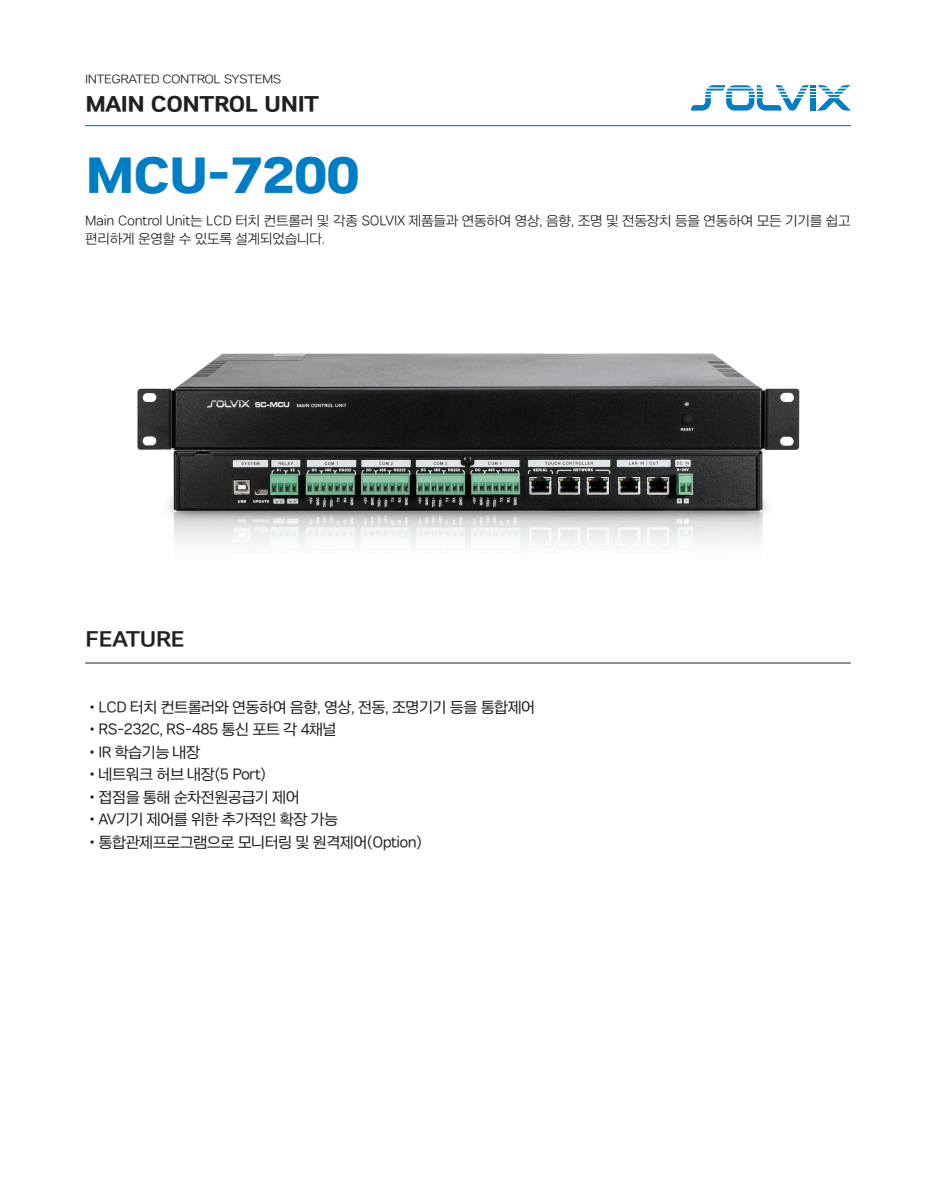
<style>
.page{position:relative;width:936px;height:1191px;background:#fff}
.page>*{position:absolute;margin:0;border:0;box-sizing:border-box;transform-origin:0 0}
.t1{font:45px "SD Gt Neo Ext i Hv";letter-spacing:-.05em;color:#007ec5}
.t2{font:21px "SD Gt Neo Ext h Eb";letter-spacing:-.05em;color:#231f20}
.t3{font:21px "SD Gt Neo Ext g Bd";letter-spacing:-.05em;color:#231f20}
.t4{font:15px "SD Gt Neo Ext e Md";letter-spacing:-.05em;color:#231f20;scale:.9 1}
.t5{font:13.5px/18px "SD Gt Neo Ext d Rg";letter-spacing:-.025em;color:#231f20;scale:.9 1}
.t6{font:12px "SD Gt Neo Ext d Rg";letter-spacing:-.05em;color:#231f20}
</style>
<div class="page">
<hr style="left:85px;top:125px;width:765px;height:1px;background:#007ec5">
<hr style="left:85px;top:662px;width:765px;height:1px;background:#231f20">
<svg style="left:691px;top:85px;width:159px;height:26px"></svg>
<img style="left:137px;top:353px;width:663px;height:191px">
<p class="t6" style="left:85px;top:73px;width:198px">INTEGRATED CONTROL SYSTEMS</p>
<p class="t2" style="left:85px;top:94px;width:236px">MAIN CONTROL UNIT</p>
<p class="t1" style="left:85px;top:149px;width:277px">MCU-7200</p>
<p class="t5" style="left:85px;top:212px;width:852px">Main Control Unit는 LCD 터치 컨트롤러 및 각종 SOLVIX 제품들과 연동하여 영상, 음향, 조명 및 전동장치 등을 연동하여 모든 기기를 쉽고 편리하게 운영할 수 있도록 설계되었습니다.</p>
<p class="t3" style="left:85px;top:629px;width:102px">FEATURE</p>
<p class="t4" style="left:85px;top:699px;width:502px">•LCD 터치 컨트롤러와 연동하여 음향, 영상, 전동, 조명기기 등을 통합제어</p>
<p class="t4" style="left:85px;top:722px;width:281px">•RS-232C, RS-485 통신 포트 각 4채널</p>
<p class="t4" style="left:85px;top:744px;width:130px">•IR 학습기능 내장</p>
<p class="t4" style="left:85px;top:767px;width:203px">•네트워크 허브 내장(5 Port)</p>
<p class="t4" style="left:85px;top:789px;width:240px">•접점을 통해 순차전원공급기 제어</p>
<p class="t4" style="left:85px;top:812px;width:283px">•AV기기 제어를 위한 추가적인 확장 가능</p>
<p class="t4" style="left:85px;top:834px;width:376px">•통합관제프로그램으로 모니터링 및 원격제어(Option)</p>
</div>
